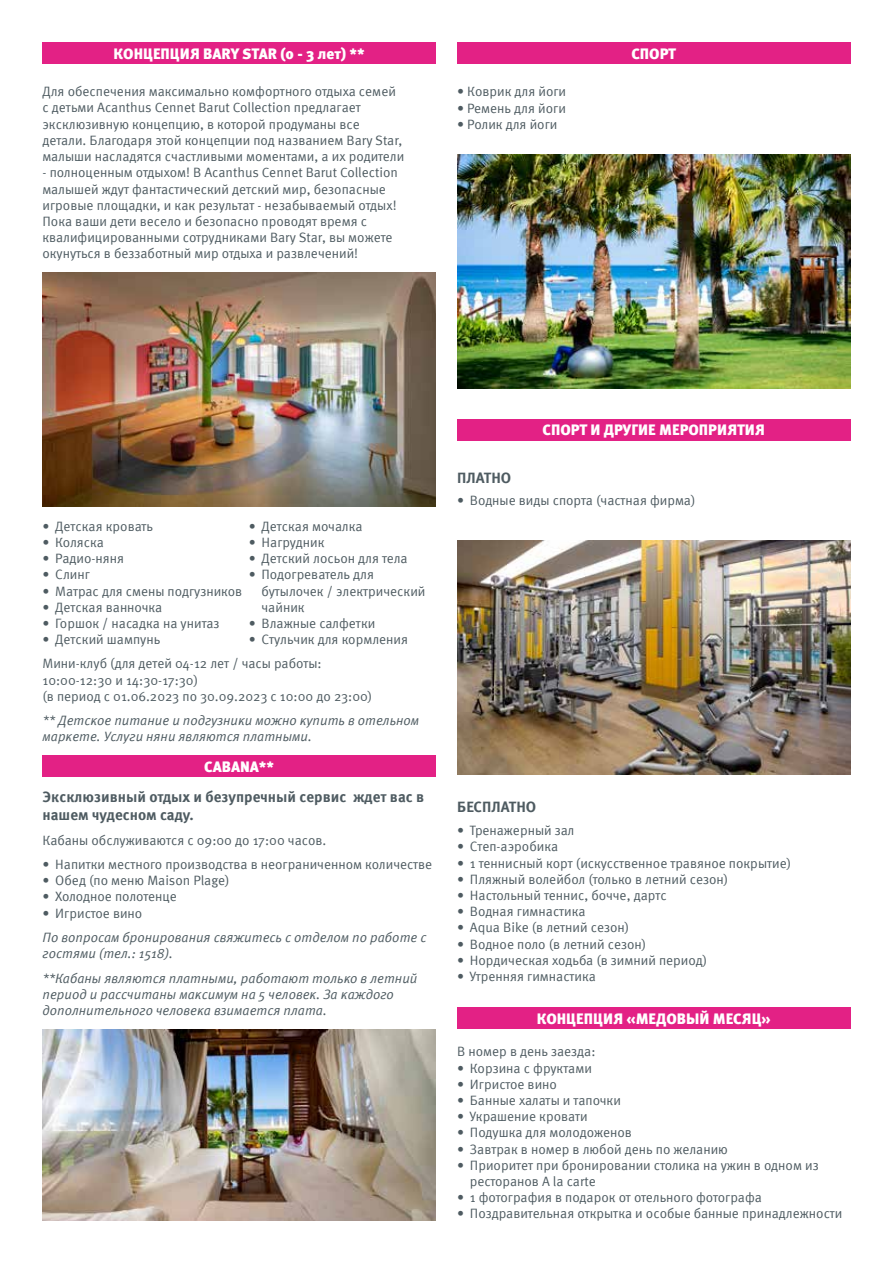
<style>
.page{position:relative;width:893px;height:1263px;background:#fff}
.page>*{position:absolute;margin:0;border:0;box-sizing:border-box;transform-origin:0 0}
.t1{font:900 15px "Meta Pro";color:#fff}
.t2{font:700 15px/18px "Meta Pro";color:#4e5b61}
.t3{font:13.5px/16.2px "Meta Pro";color:#4e5b61}
.t4{font:italic 13.5px/16.2px "Meta Pro";color:#4e5b61}
</style>
<div class="page">
<img style="left:43px;top:1029px;width:393px;height:191px">
<div style="left:43px;top:756px;width:393px;height:21px;background:#e32185"></div>
<img style="left:457px;top:540px;width:393px;height:234px">
<img style="left:457px;top:154px;width:393px;height:234px">
<div style="left:43px;top:43px;width:393px;height:21px;background:#e32185"></div>
<div style="left:457px;top:43px;width:393px;height:21px;background:#e32185"></div>
<div style="left:457px;top:419px;width:393px;height:21px;background:#e32185"></div>
<div style="left:457px;top:1008px;width:393px;height:21px;background:#e32185"></div>
<img style="left:43px;top:272px;width:393px;height:234px">
<p class="t1" style="left:114px;top:44px;width:253px">КОНЦЕПЦИЯ BARY STAR (0 - 3 лет) **</p>
<p class="t1" style="left:631px;top:44px;width:46px">СПОРТ</p>
<p class="t3" style="left:43px;top:84px;width:363px">Для обеспечения максимально комфортного отдыха семей с детьми Acanthus Cennet Barut Collection предлагает эксклюзивную концепцию, в которой продуманы все детали. Благодаря этой концепции под названием Bary Star, малыши насладятся счастливыми моментами, а их родители</p>
<p class="t3" style="left:43px;top:165px;width:357px">- полноценным отдыхом! В Acanthus Cennet Barut Collection малышей ждут фантастический детский мир, безопасные игровые площадки, и как результат - незабываемый отдых!<br>Пока ваши дети весело и безопасно проводят время с квалифицированными сотрудниками Bary Star, вы можете окунуться в беззаботный мир отдыха и развлечений!</p>
<p class="t3" style="left:457px;top:84px;width:111px">• Коврик для йоги</p>
<p class="t3" style="left:457px;top:100px;width:110px">• Ремень для йоги</p>
<p class="t3" style="left:457px;top:116px;width:102px">• Ролик для йоги</p>
<p class="t3" style="left:43px;top:518px;width:112px">• Детская кровать</p>
<p class="t3" style="left:43px;top:534px;width:63px">• Коляска</p>
<p class="t3" style="left:43px;top:550px;width:83px">• Радио-няня</p>
<p class="t3" style="left:43px;top:567px;width:49px">• Слинг</p>
<p class="t3" style="left:43px;top:583px;width:201px">• Матрас для смены подгузников</p>
<p class="t3" style="left:43px;top:599px;width:121px">• Детская ванночка</p>
<p class="t3" style="left:43px;top:615px;width:179px">• Горшок / насадка на унитаз</p>
<p class="t3" style="left:43px;top:631px;width:119px">• Детский шампунь</p>
<p class="t3" style="left:249px;top:518px;width:115px">• Детская мочалка</p>
<p class="t3" style="left:249px;top:534px;width:77px">• Нагрудник</p>
<p class="t3" style="left:249px;top:550px;width:160px">• Детский лосьон для тела</p>
<p class="t3" style="left:261px;top:567px;width:165px;text-indent:-13px">• Подогреватель для бутылочек / электрический чайник</p>
<p class="t3" style="left:249px;top:615px;width:128px">• Влажные салфетки</p>
<p class="t3" style="left:249px;top:631px;width:161px">• Стульчик для кормления</p>
<p class="t3" style="left:43px;top:656px;width:331px">Мини-клуб (для детей 04-12 лет / часы работы:<br>10:00-12:30 и 14:30-17:30)<br>(в период с 01.06.2023 по 30.09.2023 с 10:00 до 23:00)</p>
<p class="t4" style="left:43px;top:713px;width:378px">** Детское питание и подгузники можно купить в отельном маркете. Услуги няни являются платными.</p>
<p class="t1" style="left:204px;top:757px;width:71px">CABANA**</p>
<p class="t2" style="left:43px;top:788px;width:383px">Эксклюзивный отдых и безупречный сервис ждет вас в нашем чудесном саду.</p>
<p class="t3" style="left:43px;top:832px;width:285px">Кабаны обслуживаются с 09:00 до 17:00 часов.</p>
<p class="t3" style="left:43px;top:856px;width:391px">• Напитки местного производства в неограниченном количестве</p>
<p class="t3" style="left:43px;top:873px;width:189px">• Обед (по меню Maison Plage)</p>
<p class="t3" style="left:43px;top:889px;width:136px">• Холодное полотенце</p>
<p class="t3" style="left:43px;top:905px;width:101px">• Игристое вино</p>
<p class="t4" style="left:43px;top:930px;width:385px">По вопросам бронирования свяжитесь с отделом по работе с гостями (тел.: 1518).</p>
<p class="t4" style="left:43px;top:970px;width:376px">**Кабаны являются платными, работают только в летний период и рассчитаны максимум на 5 человек. За каждого дополнительного человека взимается плата.</p>
<p class="t2" style="left:457px;top:468px;width:56px">ПЛАТНО</p>
<p class="t1" style="left:542px;top:421px;width:224px">СПОРТ И ДРУГИЕ МЕРОПРИЯТИЯ</p>
<p class="t3" style="left:457px;top:493px;width:240px">• Водные виды спорта (частная фирма)</p>
<p class="t2" style="left:457px;top:798px;width:81px">БЕСПЛАТНО</p>
<p class="t3" style="left:457px;top:823px;width:119px">• Тренажерный зал</p>
<p class="t3" style="left:457px;top:839px;width:103px">• Степ-аэробика</p>
<p class="t3" style="left:457px;top:855px;width:336px">• 1 теннисный корт (искусственное травяное покрытие)</p>
<p class="t3" style="left:457px;top:871px;width:273px">• Пляжный волейбол (только в летний сезон)</p>
<p class="t3" style="left:457px;top:887px;width:211px">• Настольный теннис, бочче, дартс</p>
<p class="t3" style="left:457px;top:904px;width:130px">• Водная гимнастика</p>
<p class="t3" style="left:457px;top:920px;width:174px">• Aqua Bike (в летний сезон)</p>
<p class="t3" style="left:457px;top:936px;width:191px">• Водное поло (в летний сезон)</p>
<p class="t3" style="left:457px;top:952px;width:251px">• Нордическая ходьба (в зимний период)</p>
<p class="t3" style="left:457px;top:968px;width:140px">• Утренняя гимнастика</p>
<p class="t1" style="left:537px;top:1009px;width:236px">КОНЦЕПЦИЯ «МЕДОВЫЙ МЕСЯЦ»</p>
<p class="t3" style="left:457px;top:1044px;width:140px">В номер в день заезда:</p>
<p class="t3" style="left:457px;top:1060px;width:136px">• Корзина с фруктами</p>
<p class="t3" style="left:457px;top:1076px;width:101px">• Игристое вино</p>
<p class="t3" style="left:457px;top:1092px;width:165px">• Банные халаты и тапочки</p>
<p class="t3" style="left:457px;top:1108px;width:132px">• Украшение кровати</p>
<p class="t3" style="left:457px;top:1125px;width:176px">• Подушка для молодоженов</p>
<p class="t3" style="left:457px;top:1141px;width:272px">• Завтрак в номер в любой день по желанию</p>
<p class="t3" style="left:470px;top:1157px;width:350px;text-indent:-13px">• Приоритет при бронировании столика на ужин в одном из ресторанов A la carte</p>
<p class="t3" style="left:457px;top:1189px;width:306px">• 1 фотография в подарок от отельного фотографа</p>
<p class="t3" style="left:457px;top:1206px;width:387px">• Поздравительная открытка и особые банные принадлежности</p>
</div>
